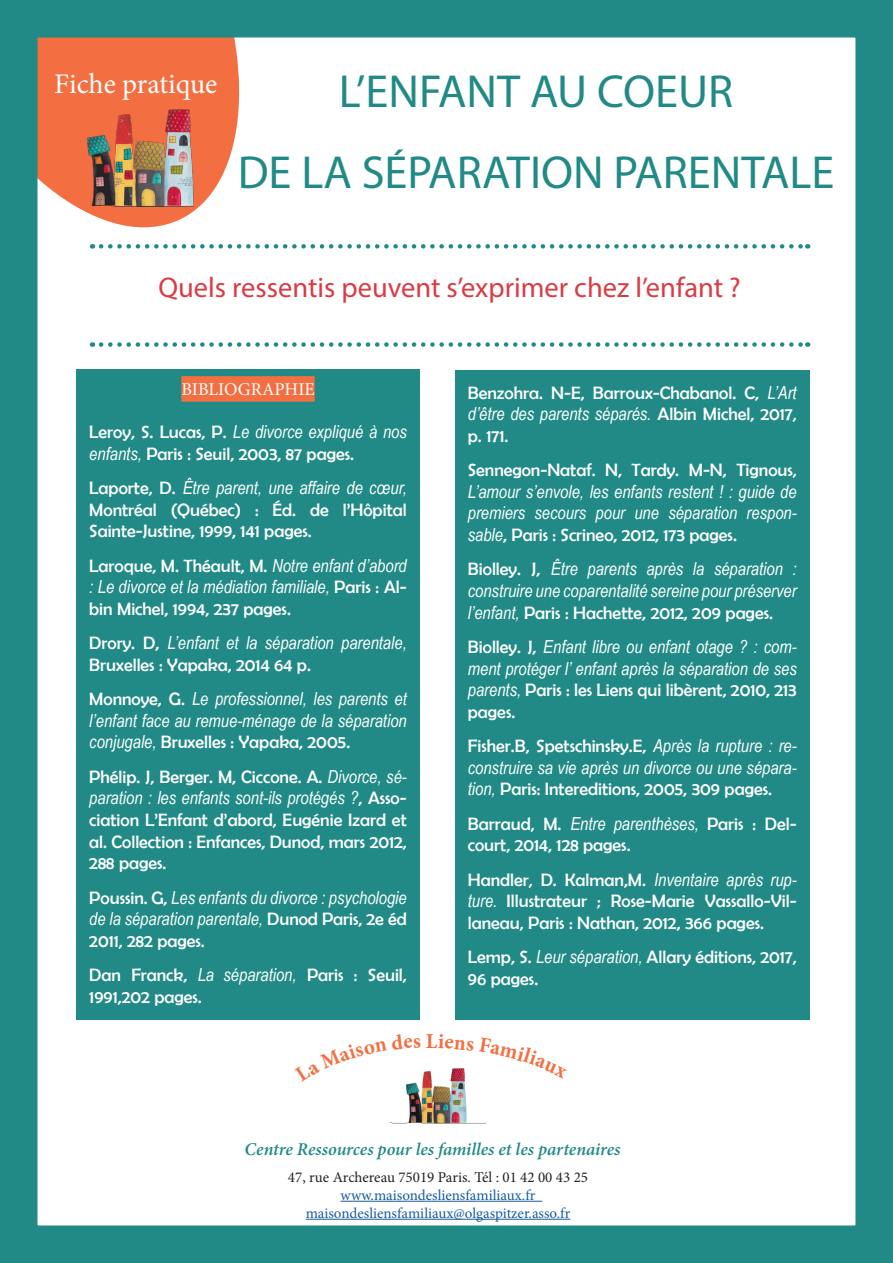
<style>
.page{position:relative;width:893px;height:1263px;background:#fff}
.page>*{position:absolute;margin:0;border:0;box-sizing:border-box;transform-origin:0 0}
.t1{font:46.5px "Myriad Pro";color:#218a86}
.t2{font:28.5px "Myriad Pro";color:#db3b44}
.t3{font:28.5px "Minion Pro";color:#fff}
.t4{font:700 21.45px "Minion Pro";color:#f36f42}
.t5{font:18px/21.6px "Berlin Sans FB";color:#fff}
.t6{font:italic 18px/21.6px "Arial Narrow";color:#fff;text-align:justify}
.t7{font:italic 600 18px "Minion Pro";letter-spacing:-.005em;color:#218a86}
.Style_de_paragraphe{font:18px "Minion Pro";color:#fff}
.t8{font:15px "Minion Pro";color:#175d9e}
.t9{font:15px "Minion Pro";color:#231f20}
.s1{font-family:"Arial Narrow";font-style:italic}
.s2{font-family:"Berlin Sans FB";font-style:normal}
</style>
<div class="page">
<svg style="left:39px;top:39px;width:201px;height:210px;fill:#f36f42"></svg>
<div style="left:0;top:0;width:893px;height:1263px;border:38px solid #218a86"></div>
<img style="left:81px;top:106px;width:116px;height:100px">
<svg style="left:101px;top:244px;width:707px;height:5px"></svg>
<svg style="left:101px;top:342px;width:707px;height:5px"></svg>
<img style="left:389px;top:1071px;width:98px;height:53px">
<hr style="left:341px;top:1201px;width:201px;height:1px;background:#175d9e">
<hr style="left:306px;top:1219px;width:264px;height:1px;background:#175d9e">
<div style="left:77px;top:369px;width:343px;height:651px;background:#218a86"></div>
<div style="left:181px;top:376px;width:134px;height:26px;background:#f36f42"></div>
<div style="left:455px;top:370px;width:354px;height:650px;background:#218a86"></div>
<svg style="left:389px;top:1071px;width:32px;height:11px"></svg>
<svg style="left:438px;top:1068px;width:49px;height:10px"></svg>
<p class="t3" style="left:54px;top:65px;width:165px">Fiche pratique</p>
<p class="t1" style="left:339px;top:63px;width:396px">L’ENFANT AU COEUR</p>
<p class="t1" style="left:238px;top:144px;width:598px">DE LA SÉPARATION PARENTALE</p>
<p class="t2" style="left:158px;top:270px;width:584px">Quels ressentis peuvent s’exprimer chez l’enfant ?</p>
<p class="Style_de_paragraphe" style="left:181px;top:377px;width:135px">BIBLIOGRAPHIE</p>
<p class="t5" style="left:89px;top:421px;width:319px">Leroy, S. Lucas, P. <span class="s1">Le divorce expliqué à nos enfants,</span> Paris : Seuil, 2003, 87 pages.</p>
<p class="t5" style="left:89px;top:477px;width:319px;text-align:justify">Laporte, D. <span class="s1">Être parent, une affaire de cœur, </span>Montréal (Québec) : Éd. de l’Hôpital Sainte-Justine, 1999, 141 pages.</p>
<p class="t5" style="left:89px;top:555px;width:319px;text-align:justify">Laroque, M. Théault, M. <span class="s1">Notre enfant d’abord : Le divorce et la médiation familiale,</span> Paris : Al&shy;bin Michel, 1994, 237 pages.</p>
<p class="t5" style="left:89px;top:632px;width:319px">Drory. D, <span class="s1">L’enfant et la séparation parentale,<br></span>Bruxelles : Yapaka, 2014 64 p.</p>
<p class="t6" style="left:89px;top:688px;width:319px"><span class="s2">Monnoye, G.</span> Le professionnel, les parents et l’enfant face au remue-ménage de la séparation conjugale, <span class="s2">Bruxelles : Yapaka, 2005.</span></p>
<p class="t5" style="left:89px;top:766px;width:319px;text-align:justify">Phélip. J, Berger. M, Ciccone. A. <span class="s1">Divorce, sé&shy;paration : les enfants sont-ils protégés ?</span>, Asso&shy;ciation L’Enfant d’abord, Eugénie Izard et al. Collection : Enfances, Dunod, mars 2012, 288 pages.</p>
<p class="t6" style="left:89px;top:886px;width:319px"><span class="s2">Poussin. G,</span> Les enfants du divorce : psychologie de la séparation parentale, <span class="s2">Dunod Paris, 2e éd 2011, 282 pages.</span></p>
<p class="t5" style="left:89px;top:964px;width:319px">Dan Franck, <span class="s1">La séparation,</span> Paris : Seuil,<br>1991,202 pages.</p>
<p class="t4" style="left:426px;top:1025px;width:13px">L</p>
<p class="t5" style="left:468px;top:382px;width:330px;text-align:justify">Benzohra. N-E, Barroux-Chabanol. C, <span class="s1">L’Art d’être des parents séparés.</span> Albin Michel, 2017, p. 171.</p>
<p class="t6" style="left:468px;top:459px;width:330px"><span class="s2">Sennegon-Nataf. N, Tardy. M-N, Tignous, </span>L’amour s’envole, les enfants restent ! : guide de premiers secours pour une séparation respon&shy;sable<span class="s2">, Paris : Scrineo, 2012, 173 pages.</span></p>
<p class="t6" style="left:468px;top:558px;width:330px"><span class="s2">Biolley. J,</span> Être parents après la séparation : construire une coparentalité sereine pour préserver l’enfant, <span class="s2">Paris : Hachette, 2012, 209 pages.</span></p>
<p class="t6" style="left:468px;top:635px;width:330px"><span class="s2">Biolley. J,</span> Enfant libre ou enfant otage ? : com&shy;ment protéger l’ enfant après la séparation de ses parents, <span class="s2">Paris : les Liens qui libèrent, 2010, 213 pages.</span></p>
<p class="t6" style="left:468px;top:735px;width:330px"><span class="s2">Fisher.B, Spetschinsky.E,</span> Après la rupture : re&shy;construire sa vie après un divorce ou une sépara&shy;tion, <span class="s2">Paris: Intereditions, 2005, 309 pages.</span></p>
<p class="t5" style="left:468px;top:813px;width:330px">Barraud, M. <span class="s1">Entre parenthèses,</span> Paris : Del&shy;court, 2014, 128 pages.</p>
<p class="t5" style="left:468px;top:869px;width:330px;text-align:justify">Handler, D. Kalman,M. <span class="s1">Inventaire après rup&shy;ture.</span> Illustrateur ; Rose-Marie Vassallo-Vil&shy;laneau, Paris : Nathan, 2012, 366 pages.</p>
<p class="t5" style="left:468px;top:946px;width:330px">Lemp, S. <span class="s1">Leur séparation,</span> Allary éditions, 2017,<br>96 pages.</p>
<p class="t7" style="left:245px;top:1137px;width:377px">Centre Ressources pour les familles et les partenaires</p>
<p class="t9" style="left:288px;top:1167px;width:302px">47, rue Archereau 75019 Paris. Tél : 01 42 00 43 25</p>
<p class="t8" style="left:341px;top:1185px;width:196px">www.maisondesliensfamiliaux.fr</p>
<p class="t8" style="left:306px;top:1203px;width:266px">maisondesliensfamiliaux@olgaspitzer.asso.fr</p>
</div>
